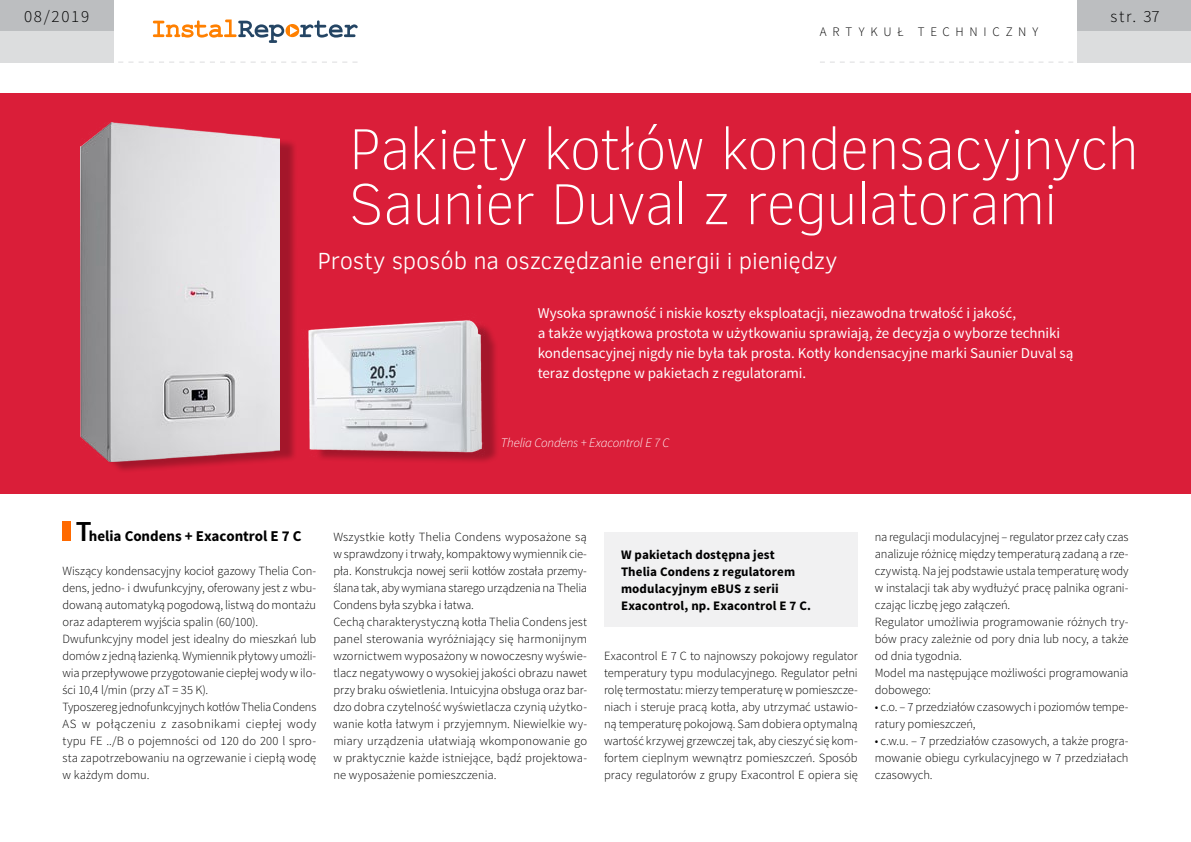
<style>
.page{position:relative;width:1191px;height:842px;background:#fff}
.page>*{position:absolute;margin:0;border:0;box-sizing:border-box;transform-origin:0 0}
.t1{font:100 59px/55px "Clear Sans";letter-spacing:-.025em;color:#fff}
.t2{font:300 24px "Clear Sans";letter-spacing:-.01em;color:#fff}
.t3{font:300 17px "Source Sans Pro";letter-spacing:.1em;color:#000}
.t4{font:15px/20px "Source Sans Pro";letter-spacing:-.005em;color:#fff}
.t5{font:700 15px "Source Sans Pro";color:#000}
.t6{font:700 13px/17px "Source Sans Pro";letter-spacing:.005em;color:#000}
.t7{font:italic 300 13px "Source Sans Pro";letter-spacing:-.01em;color:#fff}
.t8{font:300 13px "Source Sans Pro";letter-spacing:.44em;color:#000}
.t9{font:300 12.5px/17px "Source Sans Pro";letter-spacing:-.005em;color:#000}
.s1{font-weight:600;font-size:29px}
</style>
<div class="page">
<div style="left:1077px;top:0;width:114px;height:31px;background:#bcbec0"></div>
<div style="left:1077px;top:31px;width:114px;height:31px;background:#dcddde"></div>
<svg style="left:153px;top:20px;width:204px;height:23px"></svg>
<div style="left:0;top:0;width:113px;height:31px;background:#bcbec0"></div>
<div style="left:0;top:31px;width:113px;height:31px;background:#dcddde"></div>
<svg style="left:108px;top:62px;width:249px;height:1px"></svg>
<svg style="left:820px;top:62px;width:263px;height:1px"></svg>
<div style="left:0;top:93px;width:1191px;height:400px;background:#da1e39"></div>
<div style="left:63px;top:521px;width:8px;height:20px;background:#ff6a00"></div>
<div style="left:87px;top:124px;width:210px;height:350px;background:#000;opacity:.25"></div>
<img style="left:80px;top:122px;width:199px;height:340px">
<div style="left:315px;top:322px;width:184px;height:142px;background:#000;opacity:.25"></div>
<img style="left:308px;top:320px;width:183px;height:144px">
<div style="left:604px;top:532px;width:253px;height:95px;background:#f1f1f2"></div>
<h3 class="t3" style="left:24px;top:6px;width:67px">08/2019</h3>
<h3 class="t3" style="left:1110px;top:6px;width:50px">str. 37</h3>
<p class="t8" style="left:820px;top:24px;width:220px">artykuł techniczny</p>
<h1 class="t1" style="left:349px;top:121px;width:792px">Pakiety kotłów kondensacyjnych<br>Saunier Duval z regulatorami</h1>
<h2 class="t2" style="left:317px;top:245px;width:521px">Prosty sposób na oszczędzanie energii i pieniędzy</h2>
<p class="t4" style="left:538px;top:304px;width:537px">Wysoka sprawność i niskie koszty eksploatacji, niezawodna trwałość i jakość,<br>a także wyjątkowa prostota w użytkowaniu sprawiają, że decyzja o wyborze techniki kondensacyjnej nigdy nie była tak prosta. Kotły kondensacyjne marki Saunier Duval są teraz dostępne w pakietach z regulatorami.</p>
<p class="t7" style="left:501px;top:434px;width:170px">Thelia Condens + Exacontrol E 7 C</p>
<p class="t5" style="left:76px;top:527px;width:227px"><span class="s1">T</span>helia Condens + Exacontrol E 7 C</p>
<p class="t9" style="left:63px;top:563px;width:255px">Wiszący kondensacyjny kocioł gazowy Thelia Con&shy;dens, jedno- i dwufunkcyjny, oferowany jest z wbu&shy;dowaną automatyką pogodową, listwą do montażu oraz adapterem wyjścia spalin (60/100).<br>Dwufunkcyjny model jest idealny do mieszkań lub domów z jedną łazienką. Wymiennik płytowy umożli&shy;wia przepływowe przygotowanie ciepłej wody w ilo&shy;ści 10,4 l/min (przy △T = 35 K).<br>Typoszereg jednofunkcyjnych kotłów Thelia Condens AS w połączeniu z zasobnikami ciepłej wody typu FE ../B o pojemności od 120 do 200 l spro&shy;sta zapotrzebowaniu na ogrzewanie i ciepłą wodę w każdym domu.</p>
<p class="t9" style="left:333px;top:529px;width:255px">Wszystkie kotły Thelia Condens wyposażone są w sprawdzony i trwały, kompaktowy wymiennik cie&shy;pła. Konstrukcja nowej serii kotłów została przemy&shy;ślana tak, aby wymiana starego urządzenia na Thelia Condens była szybka i łatwa.<br>Cechą charakterystyczną kotła Thelia Condens jest panel sterowania wyróżniający się harmonijnym wzornictwem wyposażony w nowoczesny wyświe&shy;tlacz negatywowy o wysokiej jakości obrazu nawet przy braku oświetlenia. Intuicyjna obsługa oraz bar&shy;dzo dobra czytelność wyświetlacza czynią użytko&shy;wanie kotła łatwym i przyjemnym. Niewielkie wy&shy;miary urządzenia ułatwiają wkomponowanie go w praktycznie każde istniejące, bądź projektowa&shy;ne wyposażenie pomieszczenia.</p>
<p class="t6" style="left:621px;top:547px;width:192px">W pakietach dostępna jest<br>Thelia Condens z regulatorem modulacyjnym eBUS z serii<br>Exacontrol, np. Exacontrol E 7 C.</p>
<p class="t9" style="left:604px;top:648px;width:255px;text-align:justify">Exacontrol E 7 C to najnowszy pokojowy regulator temperatury typu modulacyjnego. Regulator pełni rolę termostatu: mierzy temperaturę w pomieszcze&shy;niach i steruje pracą kotła, aby utrzymać ustawio&shy;ną temperaturę pokojową. Sam dobiera optymalną wartość krzywej grzewczej tak, aby cieszyć się kom&shy;fortem cieplnym wewnątrz pomieszczeń. Sposób pracy regulatorów z grupy Exacontrol E opiera się</p>
<p class="t9" style="left:874px;top:529px;width:255px">na regulacji modulacyjnej – regulator przez cały czas analizuje różnicę między temperaturą zadaną a rze&shy;czywistą. Na jej podstawie ustala temperaturę wody w instalacji tak aby wydłużyć pracę palnika ograni&shy;czając liczbę jego załączeń.<br>Regulator umożliwia programowanie różnych try&shy;bów pracy zależnie od pory dnia lub nocy, a także od dnia tygodnia.<br>Model ma następujące możliwości programowania dobowego:</p>
<p class="t9" style="left:874px;top:699px;width:255px">• c.o. – 7 przedziałów czasowych i poziomów tempe&shy;ratury pomieszczeń,</p>
<p class="t9" style="left:874px;top:733px;width:255px;text-align:justify">• c.w.u. – 7 przedziałów czasowych, a także progra&shy;mowanie obiegu cyrkulacyjnego w 7 przedziałach czasowych.</p>
</div>
